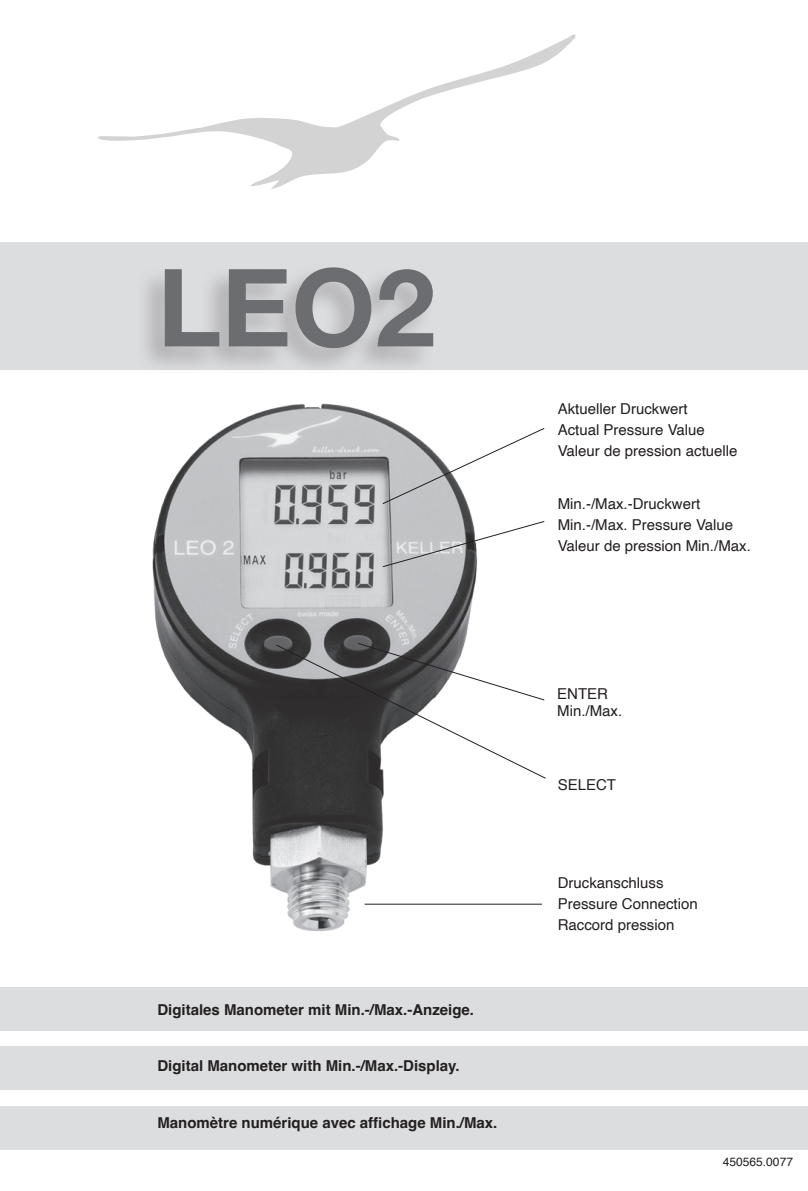
<style>
.page{position:relative;width:808px;height:1191px;background:#fff}
.page>*{position:absolute;margin:0;border:0;box-sizing:border-box;transform-origin:0 0}
.t1{font:700 108px "Helvetica Neue";color:#6c6d70}
.t2{font:15px/21px "Helvetica";color:#231f20}
.t3{font:700 15px "Helvetica";color:#231f20}
.t4{font:12px "Helvetica";color:#231f20}
</style>
<div class="page">
<img style="left:152px;top:403px;width:334px;height:528px">
<div style="left:0;top:1046px;width:808px;height:44px;background:#dcdddf"></div>
<div style="left:0;top:986px;width:808px;height:44px;background:#dcdddf"></div>
<div style="left:0;top:1106px;width:808px;height:43px;background:#dcdddf"></div>
<hr style="left:365px;top:903px;width:177px;height:1px;background:#231f20">
<div style="left:0;top:242px;width:808px;height:128px;background:#dcdddf"></div>
<div style="left:135px;top:264px;width:302px;height:114px;background:#231f20;opacity:.25"></div>
<svg style="left:98px;top:34px;width:478px;height:155px"></svg>
<svg style="left:382px;top:520px;width:163px;height:47px"></svg>
<svg style="left:382px;top:427px;width:163px;height:77px"></svg>
<svg style="left:276px;top:642px;width:270px;height:137px"></svg>
<h1 class="t1" style="left:157px;top:223px;width:280px">LEO2</h1>
<p class="t3" style="left:157px;top:1000px;width:318px">Digitales Manometer mit Min.-/Max.-Anzeige.</p>
<p class="t3" style="left:157px;top:1057px;width:304px">Digital Manometer with Min.-/Max.-Display.</p>
<p class="t3" style="left:157px;top:1113px;width:342px">Manomètre numérique avec affichage Min./Max.</p>
<p class="t2" style="left:558px;top:398px;width:181px">Aktueller Druckwert<br>Actual Pressure Value<br>Valeur de pression actuelle</p>
<p class="t2" style="left:558px;top:493px;width:195px">Min.-/Max.-Druckwert<br>Min.-/Max. Pressure Value<br>Valeur de pression Min./Max.</p>
<p class="t2" style="left:557px;top:686px;width:67px;line-height:16.5px">ENTER<br>Min./Max.</p>
<p class="t2" style="left:558px;top:775px;width:60px">SELECT</p>
<p class="t2" style="left:558px;top:873px;width:142px">Druckanschluss<br>Pressure Connection<br>Raccord pression</p>
<p class="t4" style="left:723px;top:1152px;width:72px">450565.0077</p>
</div>
